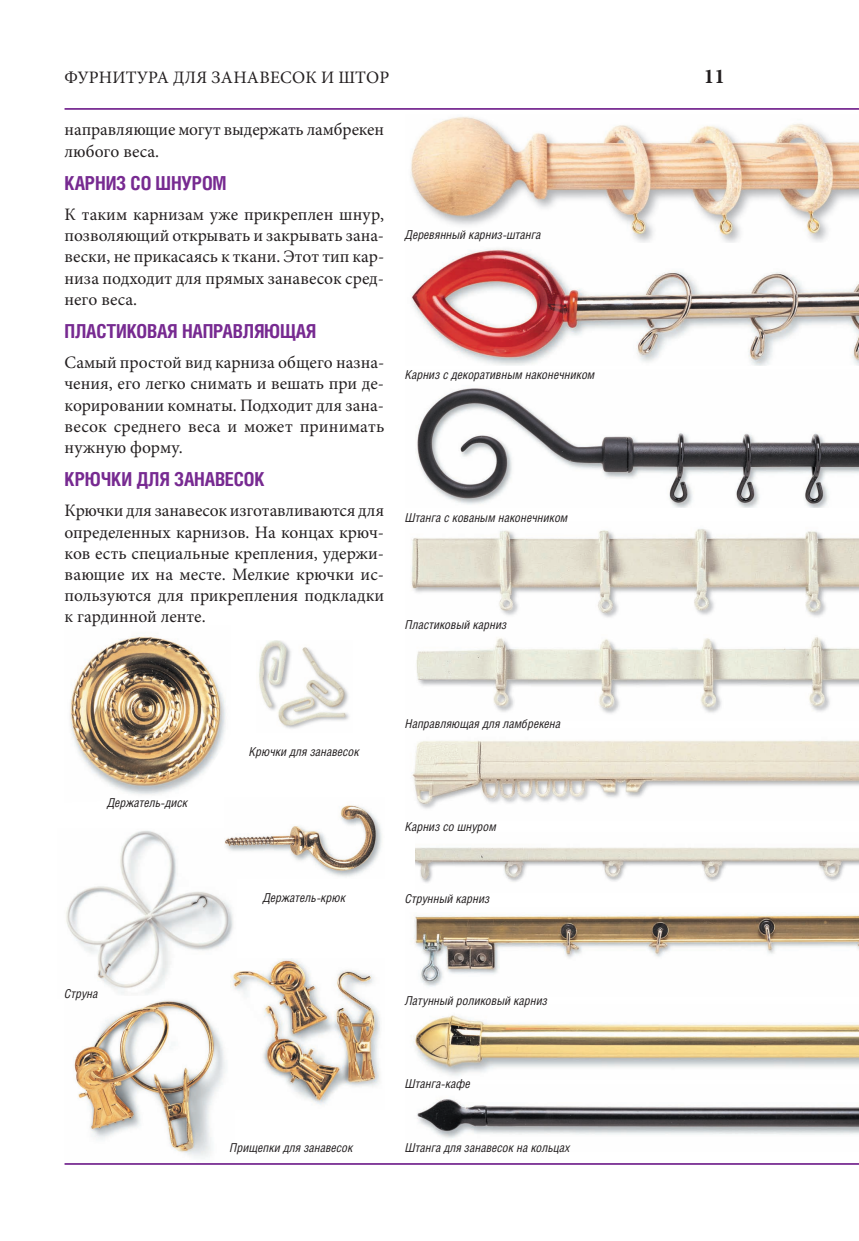
<style>
.page{position:relative;width:859px;height:1241px;background:#fff}
.page>*{position:absolute;margin:0;border:0;box-sizing:border-box;transform-origin:0 0}
.t1{font:700 21px "Minion Pro";color:#231f20}
.t2{font:700 19.25px "Helios Cond";letter-spacing:-.01em;color:#772a91}
.t3{font:17.5px/21.2px "Minion Pro";color:#231f20;text-align:justify}
.t4{font:italic 12.25px "Helios Cond";color:#231f20}
</style>
<div class="page">
<img style="left:66px;top:830px;width:167px;height:164px">
<img style="left:74px;top:1000px;width:152px;height:159px">
<img style="left:230px;top:958px;width:150px;height:147px">
<img style="left:410px;top:116px;width:448px;height:126px">
<img style="left:411px;top:249px;width:447px;height:116px">
<img style="left:417px;top:388px;width:441px;height:120px">
<img style="left:411px;top:529px;width:447px;height:89px">
<img style="left:416px;top:637px;width:442px;height:77px">
<img style="left:412px;top:740px;width:446px;height:69px">
<img style="left:415px;top:847px;width:443px;height:36px">
<img style="left:414px;top:914px;width:444px;height:73px">
<img style="left:413px;top:1015px;width:445px;height:61px">
<img style="left:417px;top:1099px;width:441px;height:40px">
<img style="left:224px;top:805px;width:158px;height:73px">
<img style="left:259px;top:640px;width:90px;height:89px">
<img style="left:70px;top:636px;width:156px;height:159px">
<hr style="left:64px;top:108px;width:794px;height:2px;background:#772a91">
<hr style="left:64px;top:1162px;width:794px;height:2px;background:#772a91">
<p class="t3" style="left:65px;top:69px;width:326px">ФУРНИТУРА ДЛЯ ЗАНАВЕСОК И ШТОР</p>
<p class="t1" style="left:703px;top:64px;width:22px">11</p>
<p class="t3" style="left:64px;top:120px;width:321px">направляющие могут выдержать ламбрекен любого веса.</p>
<p class="t2" style="left:64px;top:176px;width:163px">КАРНИЗ СО ШНУРОМ</p>
<p class="t3" style="left:64px;top:205px;width:321px">К таким карнизам уже прикреплен шнур, позволяющий открывать и закрывать зана&shy;вески, не прикасаясь к ткани. Этот тип кар&shy;низа подходит для прямых занавесок сред&shy;него веса.</p>
<p class="t2" style="left:64px;top:324px;width:253px">ПЛАСТИКОВАЯ НАПРАВЛЯЮЩАЯ</p>
<p class="t3" style="left:64px;top:353px;width:321px">Самый простой вид карниза общего назна&shy;чения, его легко снимать и вешать при де&shy;корировании комнаты. Подходит для зана&shy;весок среднего веса и может принимать нужную форму.</p>
<p class="t2" style="left:64px;top:472px;width:202px">КРЮЧКИ ДЛЯ ЗАНАВЕСОК</p>
<p class="t3" style="left:64px;top:501px;width:321px">Крючки для занавесок изготавливаются для определенных карнизов. На концах крюч&shy;ков есть специальные крепления, удержи&shy;вающие их на месте. Мелкие крючки ис&shy;пользуются для прикрепления подкладки к гардинной ленте.</p>
<p class="t4" style="left:405px;top:230px;width:137px">Деревянный карниз-штанга</p>
<p class="t4" style="left:405px;top:370px;width:191px">Карниз с декоративным наконечником</p>
<p class="t4" style="left:405px;top:513px;width:164px">Штанга с кованым наконечником</p>
<p class="t4" style="left:405px;top:620px;width:103px">Пластиковый карниз</p>
<p class="t4" style="left:107px;top:798px;width:82px">Держатель-диск</p>
<p class="t4" style="left:64px;top:988px;width:35px">Струна</p>
<p class="t4" style="left:249px;top:746px;width:112px">Крючки для занавесок</p>
<p class="t4" style="left:263px;top:892px;width:84px">Держатель-крюк</p>
<p class="t4" style="left:230px;top:1142px;width:125px">Прищепки для занавесок</p>
<p class="t4" style="left:405px;top:719px;width:157px">Направляющая для ламбрекена</p>
<p class="t4" style="left:405px;top:821px;width:93px">Карниз со шнуром</p>
<p class="t4" style="left:405px;top:893px;width:86px">Струнный карниз</p>
<p class="t4" style="left:405px;top:996px;width:144px">Латунный роликовый карниз</p>
<p class="t4" style="left:405px;top:1078px;width:67px">Штанга-кафе</p>
<p class="t4" style="left:405px;top:1142px;width:166px">Штанга для занавесок на кольцах</p>
</div>
